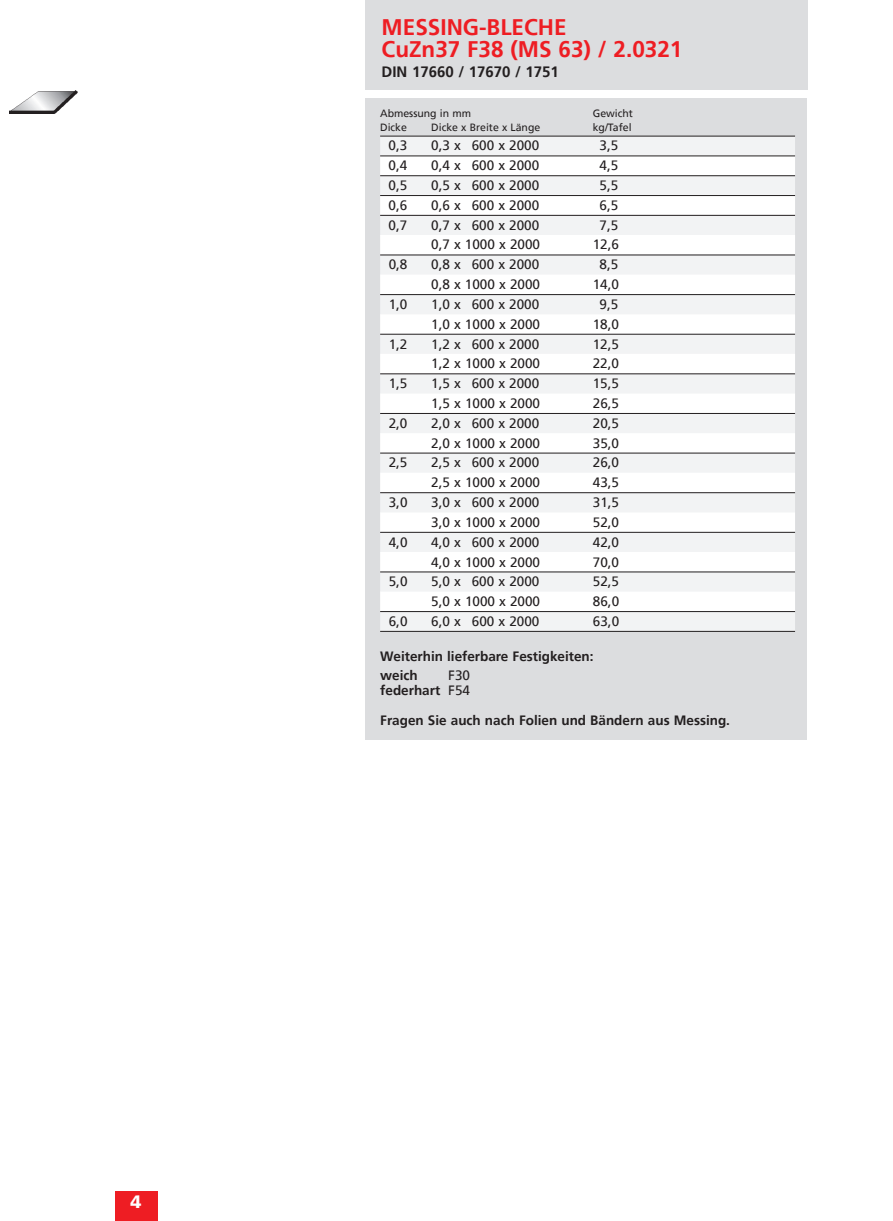
<style>
.page{position:relative;width:893px;height:1221px;background:#fff}
.page>*{position:absolute;margin:0;border:0;box-sizing:border-box;transform-origin:0 0}
.t1{font:700 22.5px/22.5px "Frutiger";color:#ee1d23}
.t2{font:900 18px "Frutiger";color:#fff}
.t3{font:700 15px "Frutiger";color:#231f20}
.t4{font:13.5px "Frutiger";color:#231f20}
.t5{font:700 13.5px/19.5px "Frutiger";color:#231f20}
.t6{font:10.5px "Frutiger";color:#231f20}
.s1{font-weight:400}
</style>
<div class="page">
<div style="left:115px;top:1191px;width:42px;height:29px;background:#ee1d23"></div>
<div style="left:366px;top:98px;width:441px;height:641px;background:#dcdddf"></div>
<div style="left:380px;top:136px;width:415px;height:20px;background:#f2f3f4"></div>
<div style="left:380px;top:156px;width:415px;height:20px;background:#fff"></div>
<div style="left:380px;top:175px;width:415px;height:21px;background:#f2f3f4"></div>
<div style="left:380px;top:195px;width:415px;height:20px;background:#fff"></div>
<div style="left:380px;top:215px;width:415px;height:20px;background:#f2f3f4"></div>
<div style="left:380px;top:235px;width:415px;height:20px;background:#fff"></div>
<div style="left:380px;top:255px;width:415px;height:20px;background:#f2f3f4"></div>
<div style="left:380px;top:274px;width:415px;height:21px;background:#fff"></div>
<div style="left:380px;top:294px;width:415px;height:20px;background:#f2f3f4"></div>
<div style="left:380px;top:314px;width:415px;height:20px;background:#fff"></div>
<div style="left:380px;top:334px;width:415px;height:20px;background:#f2f3f4"></div>
<div style="left:380px;top:354px;width:415px;height:20px;background:#fff"></div>
<div style="left:380px;top:373px;width:415px;height:21px;background:#f2f3f4"></div>
<div style="left:380px;top:393px;width:415px;height:20px;background:#fff"></div>
<div style="left:380px;top:413px;width:415px;height:20px;background:#f2f3f4"></div>
<div style="left:380px;top:433px;width:415px;height:20px;background:#fff"></div>
<div style="left:380px;top:453px;width:415px;height:20px;background:#f2f3f4"></div>
<div style="left:380px;top:472px;width:415px;height:21px;background:#fff"></div>
<div style="left:380px;top:492px;width:415px;height:20px;background:#f2f3f4"></div>
<div style="left:380px;top:512px;width:415px;height:20px;background:#fff"></div>
<div style="left:380px;top:532px;width:415px;height:20px;background:#f2f3f4"></div>
<div style="left:380px;top:552px;width:415px;height:20px;background:#fff"></div>
<div style="left:380px;top:571px;width:415px;height:21px;background:#f2f3f4"></div>
<div style="left:380px;top:591px;width:415px;height:20px;background:#fff"></div>
<div style="left:380px;top:611px;width:415px;height:20px;background:#f2f3f4"></div>
<hr style="left:380px;top:136px;width:415px;height:1px;background:#231f20">
<hr style="left:380px;top:156px;width:415px;height:1px;background:#231f20">
<hr style="left:380px;top:175px;width:415px;height:1px;background:#231f20">
<hr style="left:380px;top:195px;width:415px;height:1px;background:#231f20">
<hr style="left:380px;top:215px;width:415px;height:1px;background:#231f20">
<hr style="left:380px;top:255px;width:415px;height:1px;background:#231f20">
<hr style="left:380px;top:294px;width:415px;height:1px;background:#231f20">
<hr style="left:380px;top:334px;width:415px;height:1px;background:#231f20">
<hr style="left:380px;top:373px;width:415px;height:1px;background:#231f20">
<hr style="left:380px;top:413px;width:415px;height:1px;background:#231f20">
<hr style="left:380px;top:453px;width:415px;height:1px;background:#231f20">
<hr style="left:380px;top:492px;width:415px;height:1px;background:#231f20">
<hr style="left:380px;top:532px;width:415px;height:1px;background:#231f20">
<hr style="left:380px;top:571px;width:415px;height:1px;background:#231f20">
<hr style="left:380px;top:611px;width:415px;height:1px;background:#231f20">
<hr style="left:380px;top:631px;width:415px;height:1px;background:#231f20">
<div style="left:366px;top:0;width:442px;height:89px;background:#dcdddf"></div>
<img style="left:9px;top:90px;width:68px;height:23px">
<p class="t2" style="left:131px;top:1191px;width:13px">4</p>
<p class="t1" style="left:382px;top:16px;width:302px">MESSING-BLECHE<br>CuZn37 F38 (MS 63) / 2.0321</p>
<p class="t3" style="left:382px;top:63px;width:179px">DIN 17660 / 17670 / 1751</p>
<p class="t6" style="left:380px;top:107px;width:93px">Abmessung in mm</p>
<p class="t6" style="left:593px;top:107px;width:42px">Gewicht</p>
<p class="t6" style="left:380px;top:121px;width:28px">Dicke</p>
<p class="t6" style="left:431px;top:121px;width:111px">Dicke x Breite x Länge</p>
<p class="t6" style="left:593px;top:121px;width:40px">kg/Tafel</p>
<p class="t4" style="left:389px;top:138px;width:20px">0,3</p>
<p class="t4" style="left:431px;top:138px;width:110px">0,3 x 600 x 2000</p>
<p class="t4" style="left:599px;top:138px;width:20px">3,5</p>
<p class="t4" style="left:389px;top:158px;width:20px">0,4</p>
<p class="t4" style="left:431px;top:158px;width:110px">0,4 x 600 x 2000</p>
<p class="t4" style="left:599px;top:158px;width:20px">4,5</p>
<p class="t4" style="left:389px;top:177px;width:20px">0,5</p>
<p class="t4" style="left:431px;top:177px;width:110px">0,5 x 600 x 2000</p>
<p class="t4" style="left:599px;top:177px;width:20px">5,5</p>
<p class="t4" style="left:389px;top:197px;width:20px">0,6</p>
<p class="t4" style="left:431px;top:197px;width:110px">0,6 x 600 x 2000</p>
<p class="t4" style="left:599px;top:197px;width:20px">6,5</p>
<p class="t4" style="left:389px;top:217px;width:20px">0,7</p>
<p class="t4" style="left:431px;top:217px;width:110px">0,7 x 600 x 2000</p>
<p class="t4" style="left:599px;top:217px;width:20px">7,5</p>
<p class="t4" style="left:431px;top:237px;width:110px">0,7 x 1000 x 2000</p>
<p class="t4" style="left:593px;top:237px;width:28px">12,6</p>
<p class="t4" style="left:389px;top:257px;width:20px">0,8</p>
<p class="t4" style="left:431px;top:257px;width:110px">0,8 x 600 x 2000</p>
<p class="t4" style="left:599px;top:257px;width:20px">8,5</p>
<p class="t4" style="left:431px;top:276px;width:110px">0,8 x 1000 x 2000</p>
<p class="t4" style="left:593px;top:276px;width:28px">14,0</p>
<p class="t4" style="left:389px;top:296px;width:20px">1,0</p>
<p class="t4" style="left:431px;top:296px;width:110px">1,0 x 600 x 2000</p>
<p class="t4" style="left:599px;top:296px;width:20px">9,5</p>
<p class="t4" style="left:431px;top:316px;width:110px">1,0 x 1000 x 2000</p>
<p class="t4" style="left:593px;top:316px;width:28px">18,0</p>
<p class="t4" style="left:389px;top:336px;width:20px">1,2</p>
<p class="t4" style="left:431px;top:336px;width:110px">1,2 x 600 x 2000</p>
<p class="t4" style="left:593px;top:336px;width:28px">12,5</p>
<p class="t4" style="left:431px;top:356px;width:110px">1,2 x 1000 x 2000</p>
<p class="t4" style="left:593px;top:356px;width:28px">22,0</p>
<p class="t4" style="left:389px;top:375px;width:20px">1,5</p>
<p class="t4" style="left:431px;top:375px;width:110px">1,5 x 600 x 2000</p>
<p class="t4" style="left:593px;top:375px;width:28px">15,5</p>
<p class="t4" style="left:431px;top:395px;width:110px">1,5 x 1000 x 2000</p>
<p class="t4" style="left:593px;top:395px;width:28px">26,5</p>
<p class="t4" style="left:389px;top:415px;width:20px">2,0</p>
<p class="t4" style="left:431px;top:415px;width:110px">2,0 x 600 x 2000</p>
<p class="t4" style="left:593px;top:415px;width:28px">20,5</p>
<p class="t4" style="left:431px;top:435px;width:110px">2,0 x 1000 x 2000</p>
<p class="t4" style="left:593px;top:435px;width:28px">35,0</p>
<p class="t4" style="left:389px;top:455px;width:20px">2,5</p>
<p class="t4" style="left:431px;top:455px;width:110px">2,5 x 600 x 2000</p>
<p class="t4" style="left:593px;top:455px;width:28px">26,0</p>
<p class="t4" style="left:431px;top:474px;width:110px">2,5 x 1000 x 2000</p>
<p class="t4" style="left:593px;top:474px;width:28px">43,5</p>
<p class="t4" style="left:389px;top:494px;width:20px">3,0</p>
<p class="t4" style="left:431px;top:494px;width:110px">3,0 x 600 x 2000</p>
<p class="t4" style="left:593px;top:494px;width:28px">31,5</p>
<p class="t4" style="left:431px;top:514px;width:110px">3,0 x 1000 x 2000</p>
<p class="t4" style="left:593px;top:514px;width:28px">52,0</p>
<p class="t4" style="left:389px;top:534px;width:20px">4,0</p>
<p class="t4" style="left:431px;top:534px;width:110px">4,0 x 600 x 2000</p>
<p class="t4" style="left:593px;top:534px;width:28px">42,0</p>
<p class="t4" style="left:431px;top:554px;width:110px">4,0 x 1000 x 2000</p>
<p class="t4" style="left:593px;top:554px;width:28px">70,0</p>
<p class="t4" style="left:389px;top:573px;width:20px">5,0</p>
<p class="t4" style="left:431px;top:573px;width:110px">5,0 x 600 x 2000</p>
<p class="t4" style="left:593px;top:573px;width:28px">52,5</p>
<p class="t4" style="left:431px;top:593px;width:110px">5,0 x 1000 x 2000</p>
<p class="t4" style="left:593px;top:593px;width:28px">86,0</p>
<p class="t4" style="left:389px;top:613px;width:20px">6,0</p>
<p class="t4" style="left:431px;top:613px;width:110px">6,0 x 600 x 2000</p>
<p class="t4" style="left:593px;top:613px;width:28px">63,0</p>
<p class="t5" style="left:380px;top:646px;width:215px">Weiterhin lieferbare Festigkeiten: weich</p>
<p class="t5" style="left:380px;top:668px;width:91px;line-height:15px;text-align:right"><span class="s1">F30<br></span>federhart <span class="s1">F54</span></p>
<p class="t5" style="left:380px;top:711px;width:351px">Fragen Sie auch nach Folien und Bändern aus Messing.</p>
</div>
